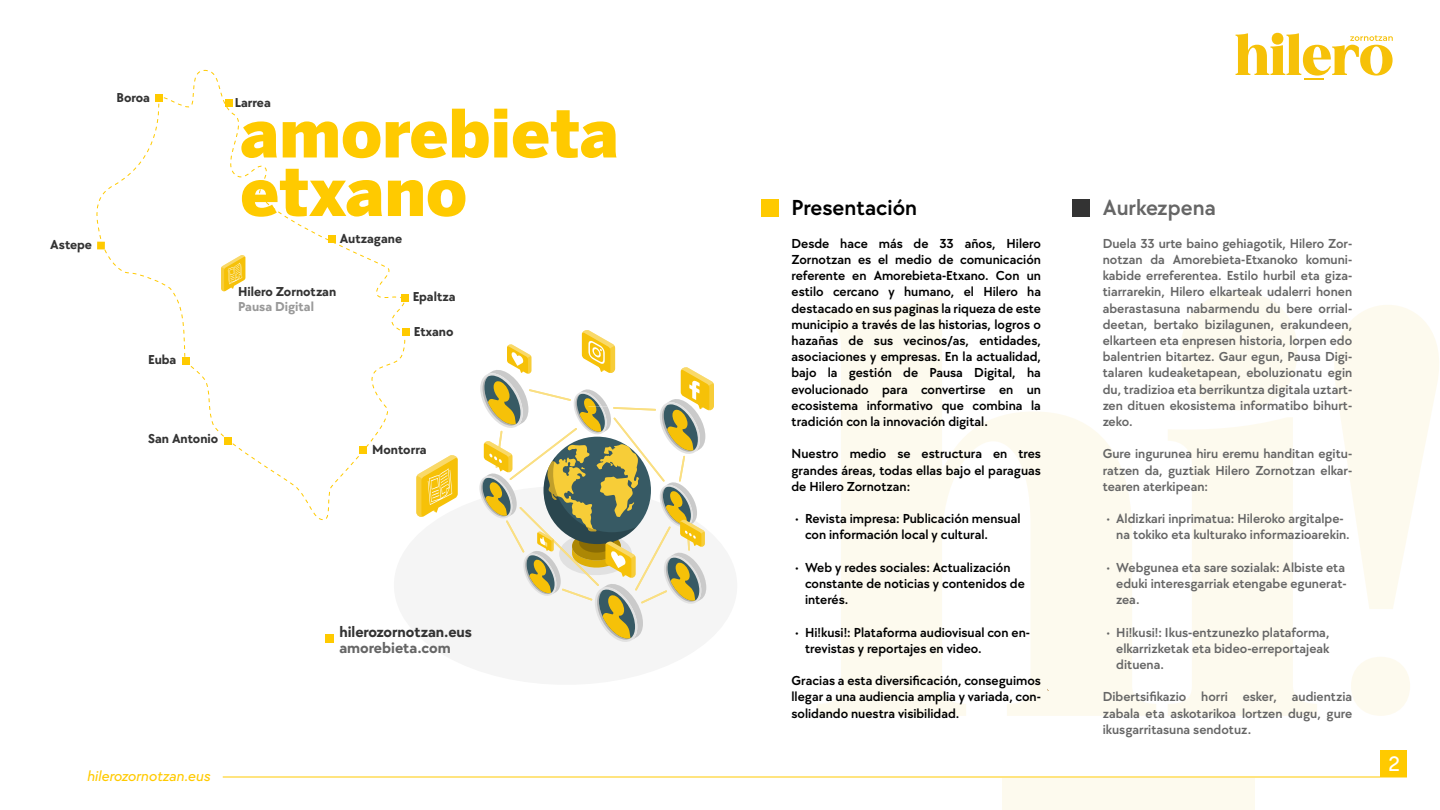
<style>
.page{position:relative;width:1440px;height:810px;background:#fff}
.page>*{position:absolute;margin:0;border:0;box-sizing:border-box;transform-origin:0 0}
.t1{font:900 66px/58.5px "Benton Sans";color:#ffca00}
.t2{font:600 22.5px "TT Chocolates Trl";color:#000}
.t3{font:600 22.5px "TT Chocolates Trl";color:#666}
.t4{font:500 21.75px "TT Chocolates Trl";color:#fff}
.t5{font:700 15.52px "TT Chocolates Trl";color:#333}
.t6{font:700 15.52px "TT Chocolates Trl";color:#666}
.t7{font:italic 500 15px "TT Chocolates Trl";color:#ffca00}
.t8{font:600 13.5px/16.2px "TT Chocolates Trl";color:#666;text-align:justify}
.t9{font:600 13.5px/16.2px "TT Chocolates Trl";color:#000;text-align:justify}
.t10{font:700 13.35px "TT Chocolates Trl";color:#333}
.t11{font:700 13.35px "TT Chocolates Trl";color:#999}
</style>
<div class="page">
<div style="left:1002px;top:778px;width:252px;height:32px;background:#fdfaee"></div>
<svg style="left:817px;top:298px;width:339px;height:418px;fill:#fdfaee"></svg>
<svg style="left:1168px;top:292px;width:149px;height:424px;fill:#fdfaee"></svg>
<svg style="left:1334px;top:305px;width:105px;height:411px;fill:#fdfaee"></svg>
<svg style="left:479px;top:330px;width:235px;height:312px"></svg>
<svg style="left:416px;top:455px;width:42px;height:62px"></svg>
<div style="left:1380px;top:750px;width:27px;height:27px;background:#ffca00"></div>
<hr style="left:223px;top:777px;width:1184px;height:1px;background:#ffca00">
<svg style="left:96px;top:69px;width:312px;height:451px"></svg>
<div style="left:402px;top:329px;width:8px;height:7px;background:#ffca00"></div>
<div style="left:401px;top:294px;width:8px;height:8px;background:#ffca00"></div>
<div style="left:328px;top:235px;width:8px;height:8px;background:#ffca00"></div>
<div style="left:225px;top:99px;width:8px;height:8px;background:#ffca00"></div>
<div style="left:155px;top:94px;width:8px;height:8px;background:#ffca00"></div>
<div style="left:97px;top:242px;width:8px;height:7px;background:#ffca00"></div>
<div style="left:359px;top:446px;width:8px;height:8px;background:#ffca00"></div>
<div style="left:325px;top:634px;width:9px;height:9px;background:#ffca00"></div>
<div style="left:182px;top:357px;width:8px;height:8px;background:#ffca00"></div>
<div style="left:224px;top:437px;width:8px;height:8px;background:#ffca00"></div>
<div style="left:761px;top:200px;width:17px;height:17px;background:#ffca00"></div>
<div style="left:1072px;top:200px;width:18px;height:17px;background:#333"></div>
<svg style="left:1236px;top:33px;width:157px;height:47px"></svg>
<svg style="left:221px;top:255px;width:24px;height:37px"></svg>
<p class="t10" style="left:116px;top:88px;width:35px">Boroa</p>
<p class="t10" style="left:51px;top:235px;width:43px;rotate:1deg">Astepe</p>
<p class="t10" style="left:148px;top:350px;width:30px">Euba</p>
<p class="t10" style="left:235px;top:93px;width:37px">Larrea</p>
<h1 class="t1" style="left:240px;top:103px;width:380px">amorebieta etxano</h1>
<p class="t10" style="left:340px;top:229px;width:64px">Autzagane</p>
<p class="t10" style="left:238px;top:282px;width:100px">Hilero Zornotzan</p>
<p class="t11" style="left:238px;top:297px;width:77px">Pausa Digital</p>
<p class="t10" style="left:413px;top:288px;width:44px">Epaltza</p>
<p class="t10" style="left:414px;top:322px;width:41px">Etxano</p>
<p class="t10" style="left:148px;top:429px;width:72px">San Antonio</p>
<p class="t10" style="left:372px;top:440px;width:56px">Montorra</p>
<p class="t7" style="left:87px;top:765px;width:125px">hilerozornotzan.eus</p>
<p class="t5" style="left:339px;top:621px;width:134px">hilerozornotzan.eus</p>
<p class="t6" style="left:339px;top:637px;width:113px">amorebieta.com</p>
<h2 class="t2" style="left:792px;top:193px;width:127px">Presentación</h2>
<p class="t9" style="left:792px;top:235px;width:251px">Desde hace más de 33 años, Hilero Zornotzan es el medio de comunicación referente en Amorebieta-Etxano. Con un estilo cercano y humano, el Hilero ha destacado en sus paginas la riqueza de este municipio a través de las historias, logros o hazañas de sus vecinos/as, entidades, asociaciones y empresas. En la actualidad, bajo la gestión de Pausa Digital, ha evolucionado para convertirse en un ecosistema informativo que combina la tradición con la innovación digital.</p>
<p class="t9" style="left:792px;top:445px;width:251px">Nuestro medio se estructura en tres grandes áreas, todas ellas bajo el paraguas de Hilero Zornotzan:</p>
<p class="t9" style="left:805px;top:510px;width:217px;text-indent:-11px">• Revista impresa: Publicación mensual con información local y cultural.</p>
<p class="t9" style="left:805px;top:559px;width:221px;text-align:left;text-indent:-11px">• Web y redes sociales: Actualización constante de noticias y contenidos de interés.</p>
<p class="t9" style="left:805px;top:624px;width:227px;text-indent:-11px">• Hi!kusi!: Plataforma audiovisual con en&shy;trevistas y reportajes en video.</p>
<p class="t9" style="left:792px;top:672px;width:251px">Gracias a esta diversificación, conseguimos llegar a una audiencia amplia y variada, con&shy;solidando nuestra visibilidad.</p>
<h2 class="t3" style="left:1103px;top:193px;width:115px">Aurkezpena</h2>
<p class="t8" style="left:1103px;top:235px;width:251px">Duela 33 urte baino gehiagotik, Hilero Zor&shy;notzan da Amorebieta-Etxanoko komuni&shy;kabide erreferentea. Estilo hurbil eta giza&shy;tiarrarekin, Hilero elkarteak udalerri honen aberastasuna nabarmendu du bere orrial&shy;deetan, bertako bizilagunen, erakundeen, elkarteen eta enpresen historia, lorpen edo balentrien bitartez. Gaur egun, Pausa Digi&shy;talaren kudeaketapean, eboluzionatu egin du, tradizioa eta berrikuntza digitala uztart&shy;zen dituen ekosistema informatibo bihurt&shy;zeko.</p>
<p class="t8" style="left:1103px;top:445px;width:251px">Gure ingurunea hiru eremu handitan egitu&shy;ratzen da, guztiak Hilero Zornotzan elkar&shy;tearen aterkipean:</p>
<p class="t8" style="left:1116px;top:510px;width:235px;text-indent:-11px">• Aldizkari inprimatua: Hileroko argitalpe&shy;na tokiko eta kulturako informazioarekin.</p>
<p class="t8" style="left:1116px;top:559px;width:232px;text-align:left;text-indent:-11px">• Webgunea eta sare sozialak: Albiste eta eduki interesgarriak etengabe egunerat&shy;zea.</p>
<p class="t8" style="left:1116px;top:624px;width:215px;text-indent:-11px">• Hi!kusi!: Ikus-entzunezko plataforma, elkarrizketak eta bideo-erreportajeak dituena.</p>
<p class="t8" style="left:1103px;top:688px;width:251px">Dibertsifikazio horri esker, audientzia zabala eta askotarikoa lortzen dugu, gure ikusgarritasuna sendotuz.</p>
<h3 class="t4" style="left:1388px;top:749px;width:13px">2</h3>
</div>
